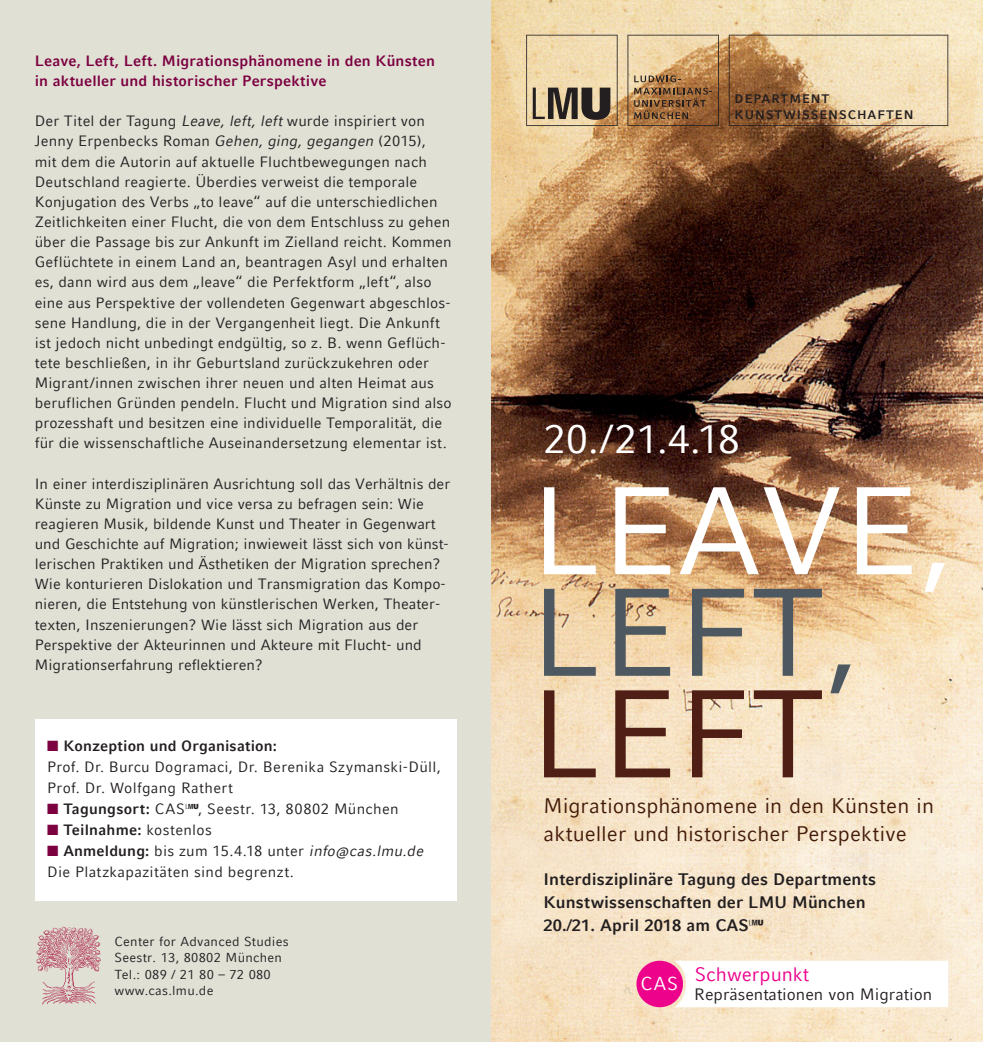
<style>
.page{position:relative;width:983px;height:1042px;background:#fff}
.page>*{position:absolute;margin:0;border:0;box-sizing:border-box;transform-origin:0 0}
.t1{font:124.25px "LMU Compatil Fact";color:#fff}
.t2{font:124.25px "LMU Compatil Fact";color:#4e5861}
.t3{font:124.25px "LMU Compatil Fact";color:#4f1f16}
.t4{font:40.25px "LMU Compatil Fact";color:#fff}
.t5{font:21px/28px "LMU Compatil Fact";letter-spacing:.005em;color:#421b09}
.t6{font:19.43px "LMU Compatil Fact";color:#ed028c}
.t7{font:18.72px "LMU Compatil Fact";color:#fff}
.t8{font:700 16.62px/22.8px "LMU Compatil Fact";letter-spacing:.005em;color:#231f20}
.t9{font:16.45px "LMU Compatil Fact";color:#231f20}
.t10{font:14.88px/20.1px "LMU Compatil Fact";letter-spacing:.005em;color:#231f20}
.t11{font:700 14.88px/20.1px "LMU Compatil Fact";letter-spacing:.01em;color:#7c0040}
.t12{font:14.88px "LMU Compatil Fact";letter-spacing:.03em;color:#231f20}
.t13{font:700 14.88px "LMU Compatil Fact";letter-spacing:.015em;color:#231f20}
.t14{font:12.95px/16.3px "LMU Compatil Fact";letter-spacing:.02em;color:#231f20}
.t15{font:700 12.42px "LMU Compatil Fact";letter-spacing:.08em;color:#231f20}
.s1{font-family:"LMU Compatil Fact Obl"}
.s2{color:#7c0040}
.s3{font-weight:700}
.s4{font-family:"LMU Sabon Next";font-weight:600}
.s5{font-weight:400}
</style>
<div class="page">
<div style="left:0;top:0;width:491px;height:1042px;background:#e0e0d5"></div>
<div style="left:35px;top:719px;width:421px;height:181px;background:#fff"></div>
<img style="left:491px;top:0;width:491px;height:1042px">
<svg style="left:728px;top:35px;width:220px;height:91px;background:#d2b38b"></svg>
<svg style="left:526px;top:35px;width:91px;height:91px;background:#c6b28f"></svg>
<svg style="left:627px;top:35px;width:91px;height:91px;background:#b99165"></svg>
<svg style="left:36px;top:926px;width:65px;height:78px"></svg>
<svg style="left:674px;top:960px;width:273px;height:47px"></svg>
<div style="left:636px;top:960px;width:46px;height:47px;background:#ed028c;border-radius:50%"></div>
<p class="t11" style="left:35px;top:51px;width:401px">Leave, Left, Left. Migrationsphänomene in den Künsten in aktueller und historischer Perspektive</p>
<p class="t10" style="left:35px;top:111px;width:418px">Der Titel der Tagung <span class="s1">Leave, left, left</span> wurde inspiriert von Jenny Erpenbecks Roman <span class="s1">Gehen, ging, gegangen</span> (2015),<br>mit dem die Autorin auf aktuelle Fluchtbewegungen nach Deutschland reagierte. Überdies verweist die temporale Konjugation des Verbs „to leave“ auf die unterschiedlichen Zeitlichkeiten einer Flucht, die von dem Entschluss zu gehen über die Passage bis zur Ankunft im Zielland reicht. Kommen Geflüchtete in einem Land an, beantragen Asyl und erhalten es, dann wird aus dem „leave“ die Perfektform „left“, also eine aus Perspektive der vollendeten Gegenwart abgeschlos&shy;sene Handlung, die in der Vergangenheit liegt. Die Ankunft ist jedoch nicht unbedingt endgültig, so z. B. wenn Geflüch&shy;tete beschließen, in ihr Geburtsland zurückzukehren oder Migrant/innen zwischen ihrer neuen und alten Heimat aus beruflichen Gründen pendeln. Flucht und Migration sind also prozesshaft und besitzen eine individuelle Temporalität, die für die wissenschaftliche Auseinandersetzung elementar ist.</p>
<p class="t10" style="left:35px;top:473px;width:417px">In einer interdisziplinären Ausrichtung soll das Verhältnis der Künste zu Migration und vice versa zu befragen sein: Wie reagieren Musik, bildende Kunst und Theater in Gegenwart und Geschichte auf Migration; inwieweit lässt sich von künst&shy;lerischen Praktiken und Ästhetiken der Migration sprechen?<br>Wie konturieren Dislokation und Transmigration das Kompo&shy;nieren, die Entstehung von künstlerischen Werken, Theater&shy;texten, Inszenierungen? Wie lässt sich Migration aus der Perspektive der Akteurinnen und Akteure mit Flucht- und Migrationserfahrung reflektieren?</p>
<p class="t10" style="left:47px;top:735px;width:395px;line-height:21px"><span class="s2">■</span> <span class="s3">Konzeption und Organisation:<br></span>Prof. Dr. Burcu Dogramaci, Dr. Berenika Szymanski-Düll,<br>Prof. Dr. Wolfgang Rathert</p>
<p class="t12" style="left:47px;top:800px;width:353px"><span class="s2">■</span> <span class="s3">Tagungsort:</span> CAS<span class="s4">®</span>, Seestr. 13, 80802 München</p>
<p class="t13" style="left:47px;top:821px;width:166px"><span class="s2">■</span> Teilnahme: <span class="s5">kostenlos</span></p>
<p class="t10" style="left:47px;top:840px;width:378px;line-height:21px"><span class="s2">■</span> <span class="s3">Anmeldung:</span> bis zum 15.4.18 unter <span class="s1">info@cas.lmu.de<br></span>Die Platzkapazitäten sind begrenzt.</p>
<p class="t14" style="left:115px;top:933px;width:175px">Center for Advanced Studies<br>Seestr. 13, 80802 München<br>Tel.: 089 / 21 80 – 72 080 www.cas.lmu.de</p>
<p class="t15" style="left:734px;top:92px;width:96px">DEPARTMENT</p>
<p class="t15" style="left:734px;top:107px;width:180px">KUNSTWISSENSCHAFTEN</p>
<h2 class="t4" style="left:543px;top:416px;width:198px">20./21.4.18</h2>
<h1 class="t1" style="left:530px;top:459px;width:425px">LEAVE,</h1>
<h1 class="t2" style="left:530px;top:560px;width:331px">LEFT,</h1>
<h1 class="t3" style="left:530px;top:662px;width:297px">LEFT</h1>
<h3 class="t5" style="left:543px;top:792px;width:392px">Migrationsphänomene in den Künsten in aktueller und historischer Perspektive</h3>
<p class="t8" style="left:543px;top:868px;width:334px">Interdisziplinäre Tagung des Departments<br>Kunstwissenschaften der LMU München<br>20./21. April 2018 am CAS<span class="s4">®</span></p>
<p class="t7" style="left:640px;top:972px;width:39px">CAS</p>
<h3 class="t6" style="left:694px;top:962px;width:116px">Schwerpunkt</h3>
<p class="t9" style="left:694px;top:984px;width:239px">Repräsentationen von Migration</p>
</div>
